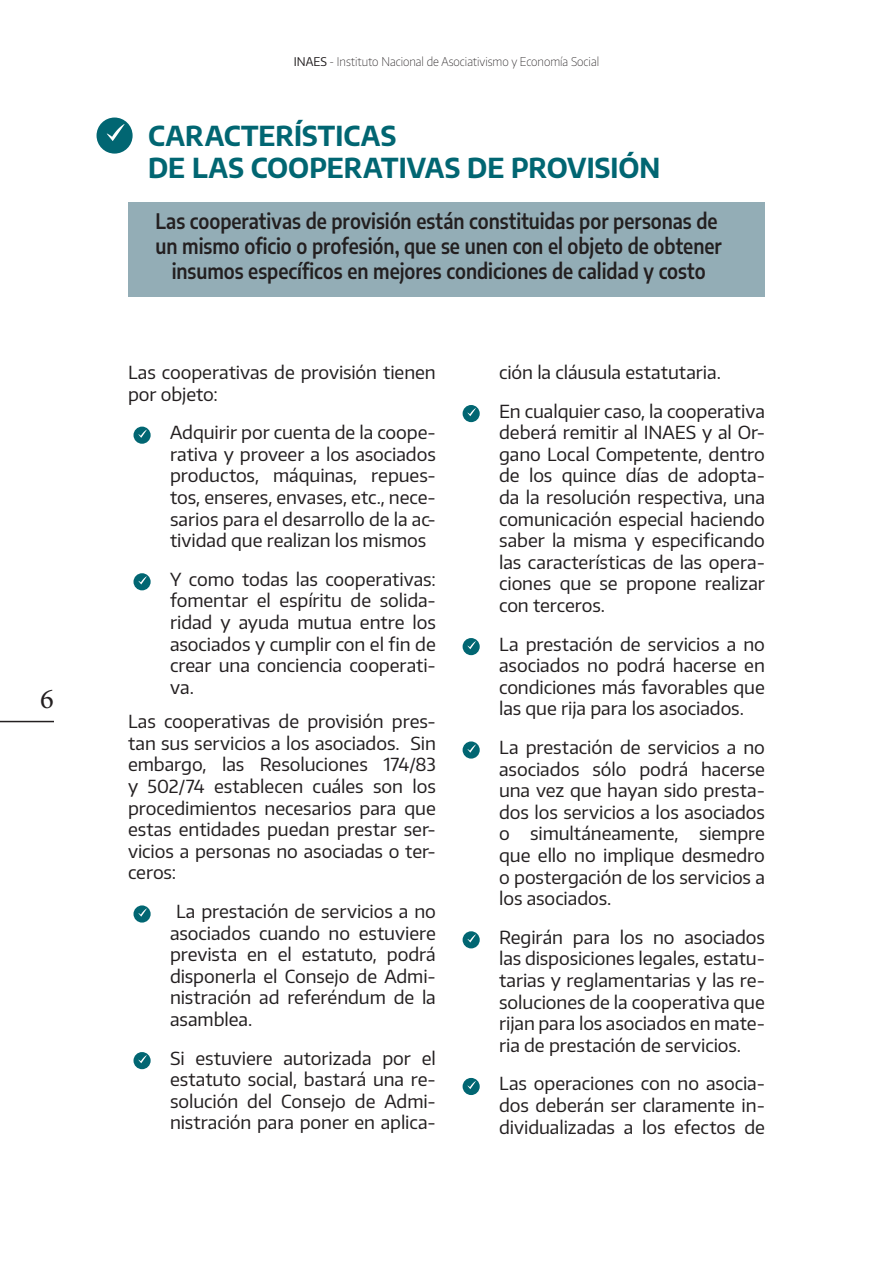
<style>
.page{position:relative;width:893px;height:1263px;background:#fff}
.page>*{position:absolute;margin:0;border:0;box-sizing:border-box;transform-origin:0 0}
.t1{font:28.5px "Minion Pro";color:#231f20}
.t2{font:700 27px/32.4px "Encode Sans";color:#016672}
.t3{font:600 21px/25.2px "Encode Sans";color:#231f20;text-align:center;scale:.89 1}
.t4{font:18px/21.6px "Encode Sans";letter-spacing:-.005em;color:#231f20;text-align:justify}
.t5{font:100 12px "Encode Sans Narrow";color:#231f20}
.s1{font-weight:400}
</style>
<div class="page">
<hr style="left:0;top:721px;width:54px;height:1px;background:#231f20">
<div style="left:128px;top:202px;width:637px;height:95px;background:#93adb6"></div>
<div style="left:97px;top:118px;width:36px;height:36px;background:#016672;border-radius:50%"></div>
<svg style="left:107px;top:124px;width:18px;height:17px"></svg>
<svg style="left:132px;top:425px;width:20px;height:20px"></svg>
<div style="left:133px;top:427px;width:18px;height:17px;background:#016672;border-radius:50%"></div>
<svg style="left:138px;top:430px;width:9px;height:8px"></svg>
<svg style="left:132px;top:572px;width:20px;height:20px"></svg>
<div style="left:133px;top:573px;width:18px;height:17px;background:#016672;border-radius:50%"></div>
<svg style="left:138px;top:576px;width:9px;height:8px"></svg>
<svg style="left:132px;top:904px;width:20px;height:20px"></svg>
<div style="left:133px;top:905px;width:18px;height:17px;background:#016672;border-radius:50%"></div>
<svg style="left:138px;top:908px;width:9px;height:9px"></svg>
<svg style="left:132px;top:1050px;width:20px;height:21px"></svg>
<div style="left:133px;top:1052px;width:18px;height:17px;background:#016672;border-radius:50%"></div>
<svg style="left:138px;top:1055px;width:9px;height:8px"></svg>
<svg style="left:461px;top:403px;width:20px;height:21px"></svg>
<div style="left:463px;top:405px;width:17px;height:17px;background:#016672;border-radius:50%"></div>
<svg style="left:467px;top:408px;width:9px;height:8px"></svg>
<svg style="left:461px;top:636px;width:20px;height:21px"></svg>
<div style="left:463px;top:638px;width:17px;height:17px;background:#016672;border-radius:50%"></div>
<svg style="left:467px;top:641px;width:9px;height:8px"></svg>
<svg style="left:461px;top:740px;width:20px;height:20px"></svg>
<div style="left:463px;top:741px;width:17px;height:18px;background:#016672;border-radius:50%"></div>
<svg style="left:467px;top:744px;width:9px;height:9px"></svg>
<svg style="left:461px;top:930px;width:20px;height:20px"></svg>
<div style="left:463px;top:931px;width:17px;height:17px;background:#016672;border-radius:50%"></div>
<svg style="left:467px;top:934px;width:9px;height:8px"></svg>
<svg style="left:461px;top:1076px;width:20px;height:20px"></svg>
<div style="left:463px;top:1078px;width:17px;height:17px;background:#016672;border-radius:50%"></div>
<svg style="left:467px;top:1081px;width:9px;height:8px"></svg>
<h1 class="t1" style="left:40px;top:679px;width:15px">6</h1>
<p class="t5" style="left:294px;top:53px;width:307px"><span class="s1">INAES</span> - Instituto Nacional de Asociativismo y Economía Social</p>
<h2 class="t2" style="left:148px;top:118px;width:514px">CARACTERÍSTICAS<br>DE LAS COOPERATIVAS DE PROVISIÓN</h2>
<p class="t3" style="left:155px;top:207px;width:638px">Las cooperativas de provisión están constituidas por personas de un mismo oficio o profesión, que se unen con el objeto de obtener insumos específicos en mejores condiciones de calidad y costo</p>
<p class="t4" style="left:128px;top:361px;width:309px">Las cooperativas de provisión tienen por objeto:</p>
<p class="t4" style="left:170px;top:421px;width:267px">Adquirir por cuenta de la coope&shy;rativa y proveer a los asociados productos, máquinas, repues&shy;tos, enseres, envases, etc., nece&shy;sarios para el desarrollo de la ac&shy;tividad que realizan los mismos</p>
<p class="t4" style="left:170px;top:568px;width:267px">Y como todas las cooperativas: fomentar el espíritu de solida&shy;ridad y ayuda mutua entre los asociados y cumplir con el fin de crear una conciencia cooperati&shy;va.</p>
<p class="t4" style="left:128px;top:710px;width:309px">Las cooperativas de provisión pres&shy;tan sus servicios a los asociados. Sin embargo, las Resoluciones 174/83 y 502/74 establecen cuáles son los procedimientos necesarios para que estas entidades puedan prestar ser&shy;vicios a personas no asociadas o ter&shy;ceros:</p>
<p class="t4" style="left:170px;top:900px;width:267px;text-indent:6px">La prestación de servicios a no asociados cuando no estuviere prevista en el estatuto, podrá disponerla el Consejo de Admi&shy;nistración ad referéndum de la asamblea.</p>
<p class="t4" style="left:170px;top:1046px;width:267px">Si estuviere autorizada por el estatuto social, bastará una re&shy;solución del Consejo de Admi&shy;nistración para poner en aplica-</p>
<p class="t4" style="left:499px;top:352px;width:267px;line-height:38.5px">ción la cláusula estatutaria.<br>En cualquier caso, la cooperativa</p>
<p class="t4" style="left:499px;top:421px;width:267px">deberá remitir al INAES y al Or&shy;gano Local Competente, dentro de los quince días de adopta&shy;da la resolución respectiva, una comunicación especial haciendo saber la misma y especificando las características de las opera&shy;ciones que se propone realizar con terceros.</p>
<p class="t4" style="left:499px;top:632px;width:267px">La prestación de servicios a no asociados no podrá hacerse en condiciones más favorables que las que rija para los asociados.</p>
<p class="t4" style="left:499px;top:736px;width:267px">La prestación de servicios a no asociados sólo podrá hacerse una vez que hayan sido presta&shy;dos los servicios a los asociados o simultáneamente, siempre que ello no implique desmedro o postergación de los servicios a los asociados.</p>
<p class="t4" style="left:499px;top:926px;width:267px">Regirán para los no asociados las disposiciones legales, estatu&shy;tarias y reglamentarias y las re&shy;soluciones de la cooperativa que rijan para los asociados en mate&shy;ria de prestación de servicios.</p>
<p class="t4" style="left:499px;top:1072px;width:267px">Las operaciones con no asocia&shy;dos deberán ser claramente in&shy;dividualizadas a los efectos de</p>
</div>
